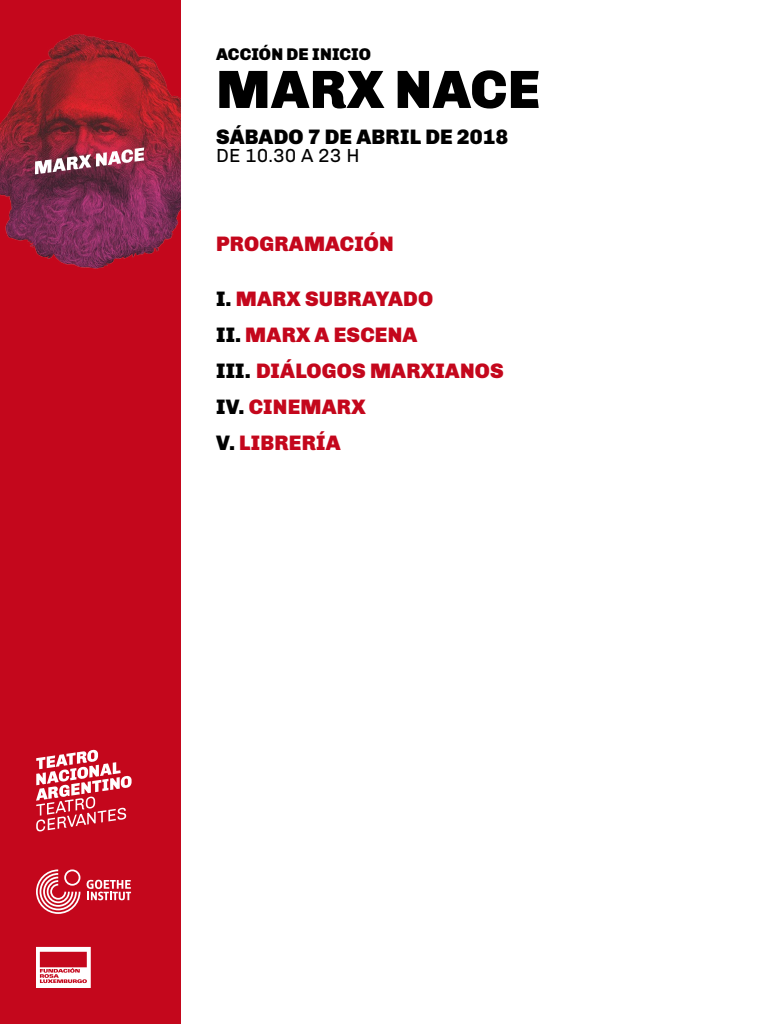
<style>
.page{position:relative;width:768px;height:1024px;background:#fff}
.page>*{position:absolute;margin:0;border:0;box-sizing:border-box;transform-origin:0 0}
.t1{font:900 54px "Chivo";letter-spacing:.01em;color:#000}
.t2{font:900 21px/36px "Chivo";letter-spacing:.01em;color:#c4071c}
.t3{font:900 21px "Chivo";letter-spacing:.01em;color:#000}
.t4{font:19px "Chivo";color:#000}
.t5{font:900 17px "Chivo";letter-spacing:.005em;color:#000}
.s1{color:#000}
</style>
<div class="page">
<div style="left:0;top:0;width:181px;height:1024px;background:#c4071c"></div>
<svg style="left:36px;top:750px;width:96px;height:82px"></svg>
<svg style="left:36px;top:869px;width:44px;height:45px"></svg>
<svg style="left:87px;top:880px;width:44px;height:20px"></svg>
<svg style="left:36px;top:947px;width:55px;height:41px"></svg>
<img style="left:0;top:34px;width:181px;height:235px">
<svg style="left:35px;top:148px;width:109px;height:26px;background:#a76c7c"></svg>
<p class="t5" style="left:216px;top:44px;width:146px">ACCIÓN DE INICIO</p>
<h1 class="t1" style="left:216px;top:57px;width:321px">MARX NACE</h1>
<p class="t3" style="left:216px;top:124px;width:294px">SÁBADO 7 DE ABRIL DE 2018</p>
<p class="t4" style="left:216px;top:144px;width:145px">de 10.30 a 23 h</p>
<p class="t2" style="left:216px;top:226px;width:179px">PROGRAMACIÓN</p>
<p class="t2" style="left:216px;top:281px;width:133px"><span class="s1">I.</span> MARX SUBRA</p>
<p class="t2" style="left:216px;top:281px;width:203px;text-indent:160px">YADO<br><span class="s1">II.</span> MARX A ESCENA<br><span class="s1">III.</span>DIÁLO</p>
<p class="t2" style="left:216px;top:353px;width:289px;text-indent:106px">GOS MARXIANOS<br><span class="s1">IV.</span> CINEMARX<br><span class="s1">V.</span> LIBRER</p>
<p class="t2" style="left:316px;top:425px;width:26px">ÍA</p>
</div>
